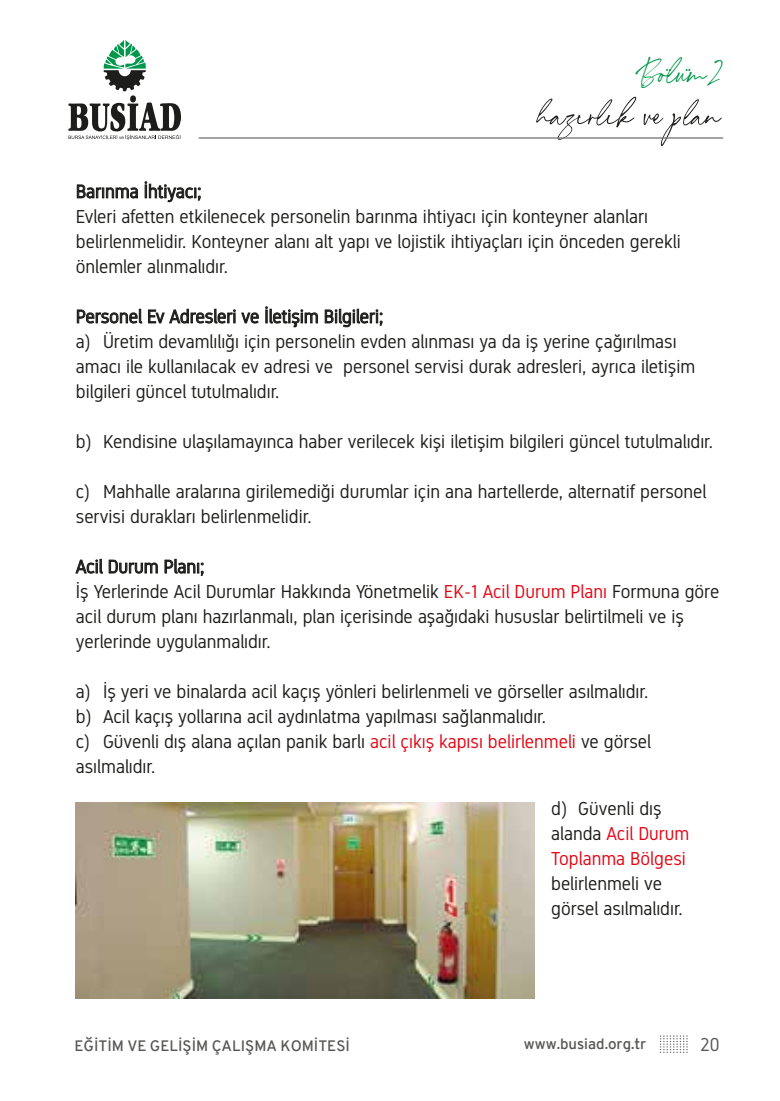
<style>
.page{position:relative;width:780px;height:1101px;background:#fff}
.page>*{position:absolute;margin:0;border:0;box-sizing:border-box;transform-origin:0 0}
.t1{font:32.5px "Annette Bradford DEMO";color:#00974c}
.t2{font:18.75px/25px "Gidole";color:#1d1d1b}
.t3{font:18.75px/25px "Gidole";color:#e30613}
.t4{font:18.75px "Gidole";color:#575756}
.t5{font:15px "Overpass";color:#575756}
.s1{color:#e30613}
.s2{color:#1d1d1b}
</style>
<div class="page">
<svg style="left:660px;top:1035px;width:27px;height:17px"></svg>
<svg style="left:68px;top:40px;width:113px;height:100px"></svg>
<svg style="left:77px;top:184px;width:61px;height:15px"></svg>
<svg style="left:144px;top:181px;width:57px;height:22px"></svg>
<svg style="left:77px;top:308px;width:65px;height:16px"></svg>
<svg style="left:148px;top:308px;width:111px;height:16px"></svg>
<svg style="left:265px;top:306px;width:53px;height:21px"></svg>
<svg style="left:324px;top:308px;width:59px;height:19px"></svg>
<svg style="left:75px;top:558px;width:83px;height:16px"></svg>
<svg style="left:164px;top:558px;width:40px;height:18px"></svg>
<svg style="left:536px;top:97px;width:100px;height:43px"></svg>
<svg style="left:643px;top:99px;width:78px;height:47px"></svg>
<hr style="left:199px;top:137px;width:524px;height:2px;background:#706f6f">
<img style="left:75px;top:802px;width:459px;height:196px">
<h1 class="t1" style="left:635px;top:55px;width:87px">Bolum2</h1>
<h1 class="t1" style="left:669px;top:42px;width:25px">.. ..</h1>
<p class="t2" style="left:76px;top:179px;width:606px">Barınma İhtiyacı;<br>Evleri afetten etkilenecek personelin barınma ihtiyacı için konteyner alanları belirlenmelidir. Konteyner alanı alt yapı ve lojistik ihtiyaçları için önceden gerekli önlemler alınmalıdır.</p>
<p class="t2" style="left:76px;top:304px;width:621px">Personel Ev Adresleri ve İletişim Bilgileri;<br>a) Üretim devamlılığı için personelin evden alınması ya da iş yerine çağırılması amacı ile kullanılacak ev adresi ve personel servisi durak adresleri, ayrıca iletişim bilgileri güncel tutulmalıdır.</p>
<p class="t2" style="left:76px;top:429px;width:638px">b) Kendisine ulaşılamayınca haber verilecek kişi iletişim bilgileri güncel tutulmalıdır.</p>
<p class="t2" style="left:76px;top:479px;width:632px">c) Mahhalle aralarına girilemediği durumlar için ana hartellerde, alternatif personel servisi durakları belirlenmelidir.</p>
<p class="t2" style="left:76px;top:554px;width:645px">Acil Durum Planı;<br>İş Yerlerinde Acil Durumlar Hakkında Yönetmelik <span class="s1">EK-1 Acil Durum Planı</span> Formuna göre acil durum planı hazırlanmalı, plan içerisinde aşağıdaki hususlar belirtilmeli ve iş yerlerinde uygulanmalıdır.</p>
<p class="t2" style="left:76px;top:679px;width:576px">a) İş yeri ve binalarda acil kaçış yönleri belirlenmeli ve görseller asılmalıdır. b) Acil kaçış yollarına acil aydınlatma yapılması sağlanmalıdır.<br>c) Güvenli dış alana açılan panik barlı <span class="s1">acil çıkış kapısı belirlenmeli</span> ve görsel asılmalıdır.</p>
<p class="t3" style="left:551px;top:795px;width:140px"><span class="s2">d) Güvenli dış alanda</span> Acil Durum<br>Toplanma Bölgesi</p>
<p class="t2" style="left:551px;top:870px;width:133px">belirlenmeli ve görsel asılmalıdır.</p>
<p class="t5" style="left:75px;top:1036px;width:277px">EĞİTİM VE GELİŞİM ÇALIŞMA KOMİTESİ</p>
<p class="t5" style="left:524px;top:1034px;width:124px">www.busiad.org.tr</p>
<p class="t4" style="left:700px;top:1033px;width:21px">20</p>
</div>
